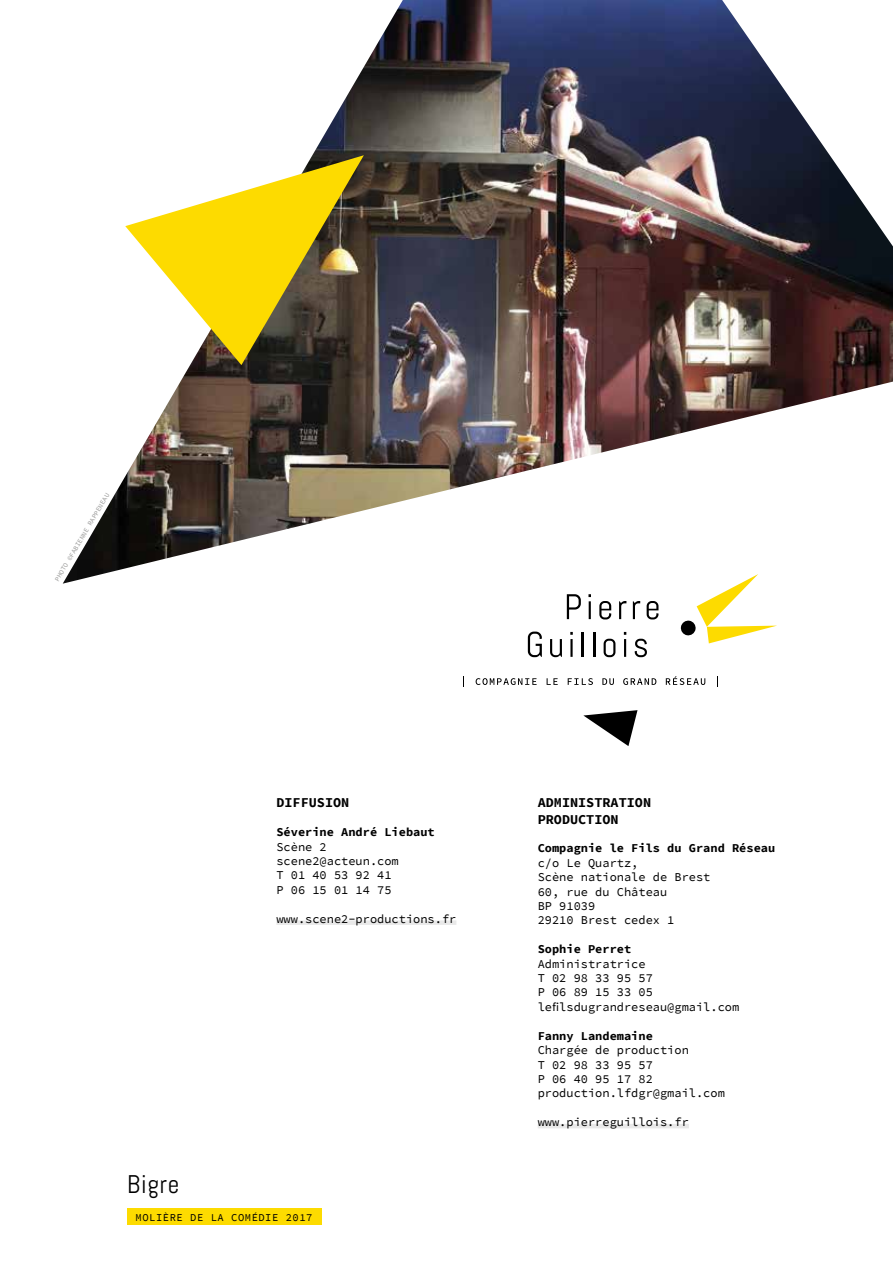
<style>
.page{position:relative;width:893px;height:1263px;background:#fff}
.page>*{position:absolute;margin:0;border:0;box-sizing:border-box;transform-origin:0 0}
.t1{font:25.5px "Abel";letter-spacing:.03em;color:#000}
.t2{font:700 13.5px/16.2px "Source Code Pro";color:#000}
.t3{font:12px/14.4px "Source Code Pro";color:#000}
.t4{font:700 12px "Source Code Pro";color:#000}
.t5{font:10.5px "Source Code Pro";letter-spacing:.05em;color:#000}
.t6{font:6.75px "Source Code Pro";color:#9d9d9c}
</style>
<div class="page">
<img style="left:63px;top:0;width:830px;height:584px">
<svg style="left:125px;top:155px;width:239px;height:210px"></svg>
<div style="left:276px;top:920px;width:180px;height:5px;background:#e9e9e9"></div>
<hr style="left:538px;top:1124px;width:151px;height:4px;background:#e9e9e9">
<svg style="left:567px;top:594px;width:14px;height:25px"></svg>
<svg style="left:588px;top:594px;width:3px;height:25px"></svg>
<svg style="left:599px;top:601px;width:12px;height:18px"></svg>
<svg style="left:619px;top:601px;width:7px;height:18px"></svg>
<svg style="left:633px;top:601px;width:7px;height:18px"></svg>
<svg style="left:647px;top:601px;width:11px;height:18px"></svg>
<svg style="left:528px;top:632px;width:14px;height:25px"></svg>
<svg style="left:550px;top:639px;width:12px;height:18px"></svg>
<hr style="left:570px;top:639px;width:3px;height:18px;background:#000">
<hr style="left:582px;top:632px;width:2px;height:25px;background:#000">
<hr style="left:593px;top:632px;width:2px;height:25px;background:#000">
<svg style="left:604px;top:639px;width:11px;height:18px"></svg>
<svg style="left:624px;top:632px;width:2px;height:25px"></svg>
<svg style="left:635px;top:639px;width:12px;height:18px"></svg>
<svg style="left:476px;top:678px;width:61px;height:7px"></svg>
<svg style="left:547px;top:678px;width:11px;height:7px"></svg>
<svg style="left:568px;top:678px;width:25px;height:7px"></svg>
<svg style="left:602px;top:678px;width:12px;height:7px"></svg>
<svg style="left:623px;top:678px;width:33px;height:7px"></svg>
<svg style="left:666px;top:676px;width:39px;height:9px"></svg>
<svg style="left:583px;top:710px;width:54px;height:36px"></svg>
<svg style="left:680px;top:574px;width:97px;height:69px"></svg>
<div style="left:127px;top:1208px;width:194px;height:17px;background:#fddb00"></div>
<p class="t6" style="left:53px;top:579px;width:103px;rotate:-60deg">PHOTO ©FABIENNE RAPPENEAU</p>
<p class="t2" style="left:276px;top:795px;width:74px">DIFFUSION</p>
<p class="t4" style="left:276px;top:824px;width:160px">Séverine André Liebaut</p>
<p class="t3" style="left:276px;top:840px;width:124px">Scène 2 scene2@acteun.com<br>T 01 40 53 92 41<br>P 06 15 01 14 75</p>
<p class="t3" style="left:276px;top:912px;width:182px">www.scene2-productions.fr</p>
<h1 class="t1" style="left:127px;top:1168px;width:54px">Bigre</h1>
<p class="t5" style="left:136px;top:1210px;width:178px">MOLIÈRE DE LA COMÉDIE 2017</p>
<p class="t2" style="left:538px;top:795px;width:115px">ADMINISTRATION<br>PRODUCTION</p>
<p class="t4" style="left:538px;top:840px;width:239px">Compagnie le Fils du Grand Réseau</p>
<p class="t3" style="left:538px;top:856px;width:174px">c/o Le Quartz,<br>Scène nationale de Brest<br>60, rue du Château<br>BP 91039<br>29210 Brest cedex 1</p>
<p class="t4" style="left:538px;top:941px;width:95px">Sophie Perret</p>
<p class="t3" style="left:538px;top:957px;width:203px">Administratrice<br>T 02 98 33 95 57<br>P 06 89 15 33 05 lefilsdugrandreseau@gmail.com</p>
<p class="t4" style="left:538px;top:1028px;width:117px">Fanny Landemaine</p>
<p class="t3" style="left:538px;top:1043px;width:189px">Chargée de production<br>T 02 98 33 95 57<br>P 06 40 95 17 82 production.lfdgr@gmail.com</p>
<p class="t3" style="left:538px;top:1115px;width:153px">www.pierreguillois.fr</p>
</div>
